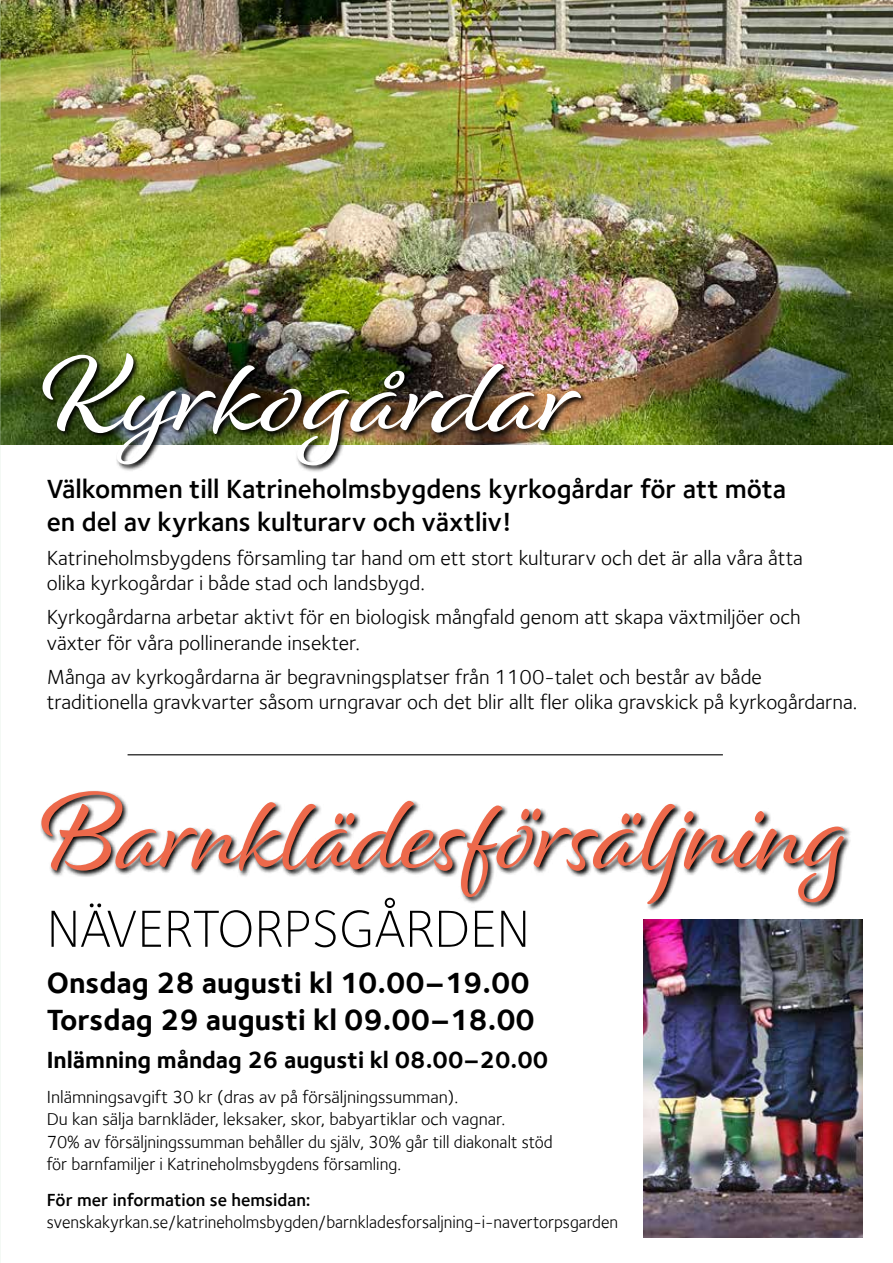
<style>
.page{position:relative;width:893px;height:1263px;background:#fff}
.page>*{position:absolute;margin:0;border:0;box-sizing:border-box;transform-origin:0 0}
.t1{font:114px "Alisha";color:#ed694b}
.t2{font:114px "Alisha";color:#fff;scale:1.1 1}
.t3{font:300 54px "Foundry Sterling";color:#000}
.t4{font:700 30px/37.5px "Foundry Sterling";color:#000}
.t5{font:600 27px/33px "Foundry Sterling";color:#000}
.t6{font:700 24px "Foundry Sterling";color:#000}
.t7{font:21px/25.5px "Foundry Sterling";color:#000}
.t8{font:18px/22.5px "Foundry Sterling";color:#000}
.t9{font:18px "Foundry Sterling";color:#000;scale:.95 1}
.t10{font:600 18px "Foundry Sterling";color:#000}
</style>
<div class="page">
<img style="left:0;top:0;width:893px;height:444px">
<img style="left:644px;top:919px;width:218px;height:318px">
<svg style="left:40px;top:791px;width:811px;height:119px"></svg>
<hr style="left:128px;top:754px;width:595px;height:1px;background:#000">
<img style="left:41px;top:352px;width:548px;height:120px">
<h1 class="t2" style="left:43px;top:326px;width:489px">Kyrkogårdar</h1>
<p class="t5" style="left:47px;top:472px;width:741px">Välkommen till Katrineholmsbygdens kyrkogårdar för att möta en del av kyrkans kulturarv och växtliv!</p>
<p class="t7" style="left:47px;top:545px;width:758px">Katrineholmsbygdens församling tar hand om ett stort kulturarv och det är alla våra åtta olika kyrkogårdar i både stad och landsbygd.</p>
<p class="t7" style="left:47px;top:604px;width:755px">Kyrkogårdarna arbetar aktivt för en biologisk mångfald genom att skapa växtmiljöer och växter för våra pollinerande insekter.</p>
<p class="t7" style="left:47px;top:664px;width:812px">Många av kyrkogårdarna är begravningsplatser från 1100-talet och består av både traditionella gravkvarter såsom urngravar och det blir allt fler olika gravskick på kyrkogårdarna.</p>
<h1 class="t1" style="left:43px;top:763px;width:810px">Barnklädesförsäljning</h1>
<h2 class="t3" style="left:47px;top:898px;width:485px">NÄVERTORPSGÅRDEN</h2>
<h3 class="t4" style="left:47px;top:963px;width:490px">Onsdag 28 augusti kl 10.00–19.00<br>Torsdag 29 augusti kl 09.00–18.00</h3>
<p class="t6" style="left:47px;top:1045px;width:503px">Inlämning måndag 26 augusti kl 08.00–20.00</p>
<p class="t8" style="left:47px;top:1085px;width:508px">Inlämningsavgift 30 kr (dras av på försäljningssumman).<br>Du kan sälja barnkläder, leksaker, skor, babyartiklar och vagnar.<br>70% av försäljningssumman behåller du själv, 30% går till diakonalt stöd för barnfamiljer i Katrineholmsbygdens församling.</p>
<p class="t10" style="left:47px;top:1189px;width:265px">För mer information se hemsidan:</p>
<p class="t9" style="left:47px;top:1212px;width:603px">svenskakyrkan.se/katrineholmsbygden/barnkladesforsaljning-i-navertorpsgarden</p>
</div>
